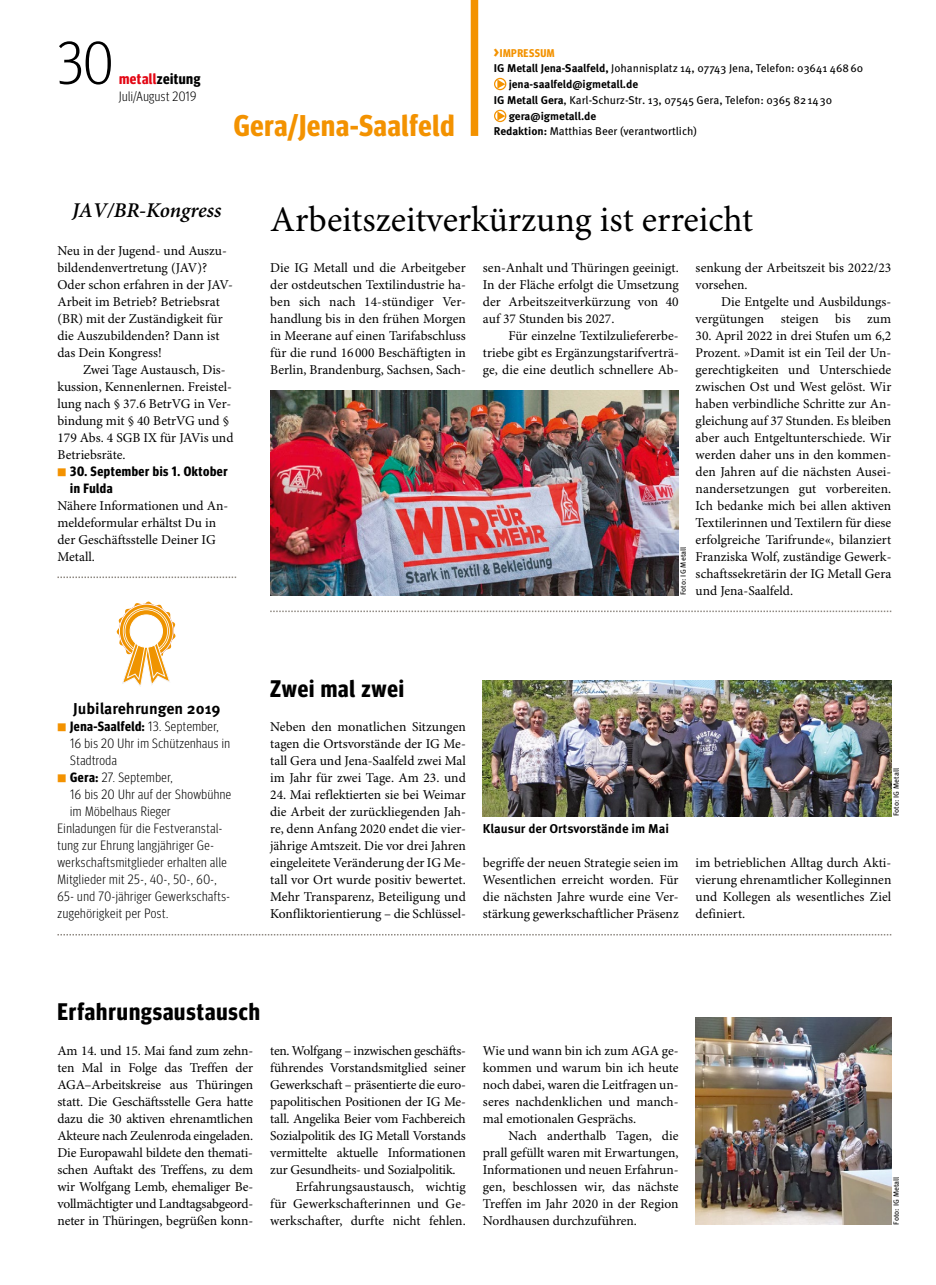
<style>
.page{position:relative;width:936px;height:1285px;background:#fff}
.page>*{position:absolute;margin:0;border:0;box-sizing:border-box;transform-origin:0 0}
.t1{font:300 60px "Meta Headline Cond OT";color:#000}
.t2{font:36px "Minion Pro";color:#000}
.t3{font:700 30px "Meta Headline Cond OT";letter-spacing:.03em;color:#f39200}
.t4{font:700 24px "Meta Headline Cond OT";letter-spacing:.04em;color:#000}
.t5{font:italic 600 21px "Minion Pro";letter-spacing:-.005em;color:#000}
.t6{font:700 15.75px "Meta OT";color:#000}
.t7{font:700 15px "Meta Headline Cond OT";letter-spacing:.03em;color:#000}
.t8{font:13.5px/17px "Minion Pro";color:#000;text-align:justify}
.t9{font:300 13.5px/17px "Meta Headline Cond OT";letter-spacing:.04em;color:#000}
.t10{font:700 13.5px/17px "Meta Headline Cond OT";letter-spacing:.04em;color:#000}
.t11{font:700 12.75px "Meta OT";color:#000}
.t12{font:11.25px "Meta OT";color:#000}
.t13{font:700 11.25px "Meta OT";color:#000}
.t14{font:700 11.25px "Meta Headline Cond OT";letter-spacing:.04em;color:#f39200}
.t15{font:7.5px "Meta OT";letter-spacing:.015em;color:#000}
.s1{color:#e30613}
.s2{font-size:15.75px}
.s3{font-weight:700}
.s4{font-family:"Meta OT";font-size:10.5px;color:#f39200}
.s5{font-family:"Meta OT";font-weight:700;font-size:10.5px;color:#f39200}
</style>
<div class="page">
<div style="left:470px;top:0;width:8px;height:136px;background:#f39200"></div>
<svg style="left:57px;top:576px;width:179px;height:2px"></svg>
<svg style="left:57px;top:934px;width:834px;height:1px"></svg>
<div style="left:494px;top:110px;width:12px;height:12px;border:1px solid #f39200;border-radius:50%"></div>
<svg style="left:497px;top:111px;width:8px;height:9px"></svg>
<img style="left:270px;top:391px;width:408px;height:204px">
<svg style="left:270px;top:610px;width:621px;height:2px"></svg>
<img style="left:483px;top:680px;width:408px;height:136px">
<img style="left:695px;top:1017px;width:196px;height:207px">
<div style="left:494px;top:78px;width:12px;height:12px;border:1px solid #f39200;border-radius:50%"></div>
<svg style="left:497px;top:79px;width:8px;height:10px"></svg>
<svg style="left:117px;top:601px;width:58px;height:85px"></svg>
<h1 class="t1" style="left:57px;top:27px;width:58px">30</h1>
<p class="t7" style="left:119px;top:70px;width:83px"><span class="s1">metall</span>zeitung</p>
<p class="t9" style="left:119px;top:87px;width:79px">Juli/August 2019</p>
<h3 class="t3" style="left:234px;top:107px;width:222px">Gera/Jena-Saalfeld</h3>
<p class="t14" style="left:494px;top:46px;width:62px"><span class="s2">&gt;</span>IMPRESSUM</p>
<p class="t12" style="left:494px;top:61px;width:371px"><span class="s3">IG Metall Jena-Saalfeld,</span> Johannisplatz 14, 07743 Jena, Telefon: 03641 468 60</p>
<p class="t13" style="left:508px;top:77px;width:131px">jena-saalfeld@igmetall.de</p>
<p class="t12" style="left:494px;top:93px;width:340px"><span class="s3">IG Metall Gera</span>, Karl-Schurz-Str. 13, 07545 Gera, Telefon: 0365 82 14 30</p>
<p class="t13" style="left:508px;top:108px;width:89px">gera@igmetall.de</p>
<p class="t12" style="left:494px;top:124px;width:205px"><span class="s3">Redaktion:</span> Matthias Beer (verantwortlich)</p>
<h3 class="t5" style="left:72px;top:198px;width:151px">JAV/BR-Kongress</h3>
<p class="t8" style="left:57px;top:242px;width:177px;text-align:left">Neu in der Jugend- und Auszu&shy;bildendenvertretung (JAV)?<br>Oder schon erfahren in der JAV-<br>Arbeit im Betrieb? Betriebsrat (BR) mit der Zuständigkeit für die Auszubildenden? Dann ist das Dein Kongress!</p>
<p class="t8" style="left:57px;top:361px;width:177px;text-align:left;text-indent:26px">Zwei Tage Austausch, Dis&shy;kussion, Kennenlernen. Freistel&shy;lung nach § 37.6 BetrVG in Ver&shy;bindung mit § 40 BetrVG und §<br>179 Abs. 4 SGB IX für JAVis und<br>Betriebsräte.</p>
<p class="t10" style="left:70px;top:462px;width:159px;text-indent:-13px"><span class="s4">■</span> 30. September bis 1. Oktober in Fulda</p>
<p class="t8" style="left:57px;top:497px;width:172px;text-align:left">Nähere Informationen und An&shy;meldeformular erhältst Du in der Geschäftsstelle Deiner IG<br>Metall.</p>
<p class="t6" style="left:73px;top:698px;width:149px">Jubilarehrungen 2019</p>
<p class="t9" style="left:70px;top:717px;width:161px;text-indent:-13px"><span class="s5">■</span> <span class="s3">Jena-Saalfeld:</span> 13. September,<br>16 bis 20 Uhr im Schützenhaus in<br>Stadtroda</p>
<p class="t9" style="left:57px;top:768px;width:117px"><span class="s5">■</span> <span class="s3">Gera:</span> 27. September,</p>
<p class="t9" style="left:70px;top:785px;width:162px">16 bis 20 Uhr auf der Showbühne</p>
<p class="t9" style="left:70px;top:802px;width:102px">im Möbelhaus Rieger</p>
<p class="t9" style="left:57px;top:819px;width:166px">Einladungen für die Festveranstal-</p>
<p class="t9" style="left:57px;top:836px;width:158px">tung zur Ehrung langjähriger Ge-</p>
<p class="t9" style="left:57px;top:853px;width:171px">werkschaftsmitglieder erhalten alle</p>
<p class="t9" style="left:57px;top:870px;width:161px">Mitglieder mit 25-, 40-, 50-, 60-,</p>
<p class="t9" style="left:57px;top:887px;width:174px">65- und 70-jähriger Gewerkschafts-</p>
<p class="t9" style="left:57px;top:904px;width:113px">zugehörigkeit per Post.</p>
<h2 class="t2" style="left:270px;top:198px;width:484px">Arbeitszeitverkürzung ist erreicht</h2>
<p class="t8" style="left:270px;top:259px;width:197px">Die IG Metall und die Arbeitgeber der ostdeutschen Textilindustrie ha&shy;ben sich nach 14-stündiger Ver&shy;handlung bis in den frühen Morgen in Meerane auf einen Tarifabschluss für die rund 16 000 Beschäftigten in Berlin, Brandenburg, Sachsen, Sach-</p>
<p class="t8" style="left:483px;top:259px;width:197px">sen-Anhalt und Thüringen geeinigt.<br>In der Fläche erfolgt die Umsetzung der Arbeitszeitverkürzung von 40 auf 37 Stunden bis 2027.</p>
<p class="t8" style="left:695px;top:259px;width:197px">senkung der Arbeitszeit bis 2022/23 vorsehen.</p>
<p class="t8" style="left:695px;top:293px;width:197px;text-align:right">Die Entgelte und Ausbildungs&shy;vergütungen steigen bis zum</p>
<p class="t8" style="left:695px;top:327px;width:197px">30. April 2022 in drei Stufen um 6,2<br>Prozent. »Damit ist ein Teil der Un&shy;gerechtigkeiten und Unterschiede zwischen Ost und West gelöst. Wir haben verbindliche Schritte zur An&shy;gleichung auf 37 Stunden. Es bleiben aber auch Entgeltunterschiede. Wir werden daher uns in den kommen&shy;den Jahren auf die nächsten Ausei&shy;nandersetzungen gut vorbereiten.<br>Ich bedanke mich bei allen aktiven Textilerinnen und Textilern für diese erfolgreiche Tarifrunde«, bilanziert Franziska Wolf, zuständige Gewerk&shy;schaftssekretärin der IG Metall Gera und Jena-Saalfeld.</p>
<p class="t8" style="left:483px;top:327px;width:197px;text-indent:26px">Für einzelne Textilzuliefererbe&shy;triebe gibt es Ergänzungstarifverträ&shy;ge, die eine deutlich schnellere Ab-</p>
<p class="t15" style="left:678px;top:595px;width:50px;rotate:-90deg">Foto: IG Metall</p>
<h3 class="t4" style="left:270px;top:674px;width:135px">Zwei mal zwei</h3>
<p class="t8" style="left:270px;top:718px;width:197px">Neben den monatlichen Sitzungen tagen die Ortsvorstände der IG Me&shy;tall Gera und Jena-Saalfeld zwei Mal im Jahr für zwei Tage. Am 23. und</p>
<p class="t8" style="left:270px;top:787px;width:197px">24. Mai reflektierten sie bei Weimar die Arbeit der zurückliegenden Jah&shy;re, denn Anfang 2020 endet die vier&shy;jährige Amtszeit. Die vor drei Jahren eingeleitete Veränderung der IG Me&shy;tall vor Ort wurde positiv bewertet.<br>Mehr Transparenz, Beteiligung und Konfliktorientierung – die Schlüssel-</p>
<p class="t11" style="left:483px;top:820px;width:188px">Klausur der Ortsvorstände im Mai</p>
<p class="t15" style="left:891px;top:816px;width:50px;rotate:-90deg">Foto: IG Metall</p>
<p class="t8" style="left:483px;top:855px;width:197px">begriffe der neuen Strategie seien im Wesentlichen erreicht worden. Für die nächsten Jahre wurde eine Ver&shy;stärkung gewerkschaftlicher Präsenz</p>
<p class="t8" style="left:695px;top:855px;width:197px">im betrieblichen Alltag durch Akti&shy;vierung ehrenamtlicher Kolleginnen und Kollegen als wesentliches Ziel definiert.</p>
<h3 class="t4" style="left:57px;top:997px;width:204px">Erfahrungsaustausch</h3>
<p class="t8" style="left:57px;top:1042px;width:197px">Am 14. und 15. Mai fand zum zehn&shy;ten Mal in Folge das Treffen der AGA–Arbeitskreise aus Thüringen statt. Die Geschäftsstelle Gera hatte dazu die 30 aktiven ehrenamtlichen Akteure nach Zeulenroda eingeladen.<br>Die Europawahl bildete den themati&shy;schen Auftakt des Treffens, zu dem wir Wolfgang Lemb, ehemaliger Be&shy;vollmächtigter und Landtagsabgeord&shy;neter in Thüringen, begrüßen konn-</p>
<p class="t8" style="left:270px;top:1042px;width:197px">ten. Wolfgang – inzwischen geschäfts-</p>
<p class="t8" style="left:270px;top:1059px;width:197px">führendes Vorstandsmitglied seiner</p>
<p class="t8" style="left:270px;top:1076px;width:197px">Gewerkschaft – präsentierte die euro-</p>
<p class="t8" style="left:270px;top:1093px;width:197px">papolitischen Positionen der IG Me-</p>
<p class="t8" style="left:270px;top:1110px;width:197px">tall. Angelika Beier vom Fachbereich</p>
<p class="t8" style="left:270px;top:1127px;width:197px">Sozialpolitik des IG Metall Vorstands</p>
<p class="t8" style="left:270px;top:1144px;width:197px">vermittelte aktuelle Informationen</p>
<p class="t8" style="left:270px;top:1161px;width:187px">zur Gesundheits- und Sozialpolitik.</p>
<p class="t8" style="left:296px;top:1178px;width:171px">Erfahrungsaustausch, wichtig</p>
<p class="t8" style="left:270px;top:1195px;width:197px">für Gewerkschafterinnen und Ge-</p>
<p class="t8" style="left:270px;top:1212px;width:197px">werkschafter, durfte nicht fehlen.</p>
<p class="t8" style="left:483px;top:1042px;width:197px">Wie und wann bin ich zum AGA ge&shy;kommen und warum bin ich heute noch dabei, waren die Leitfragen un&shy;seres nachdenklichen und manch&shy;mal emotionalen Gesprächs.</p>
<p class="t8" style="left:483px;top:1127px;width:197px;text-indent:26px">Nach anderthalb Tagen, die prall gefüllt waren mit Erwartungen, Informationen und neuen Erfahrun&shy;gen, beschlossen wir, das nächste Treffen im Jahr 2020 in der Region Nordhausen durchzuführen.</p>
<p class="t15" style="left:891px;top:1224px;width:50px;rotate:-90deg">Foto: IG Metall</p>
</div>
